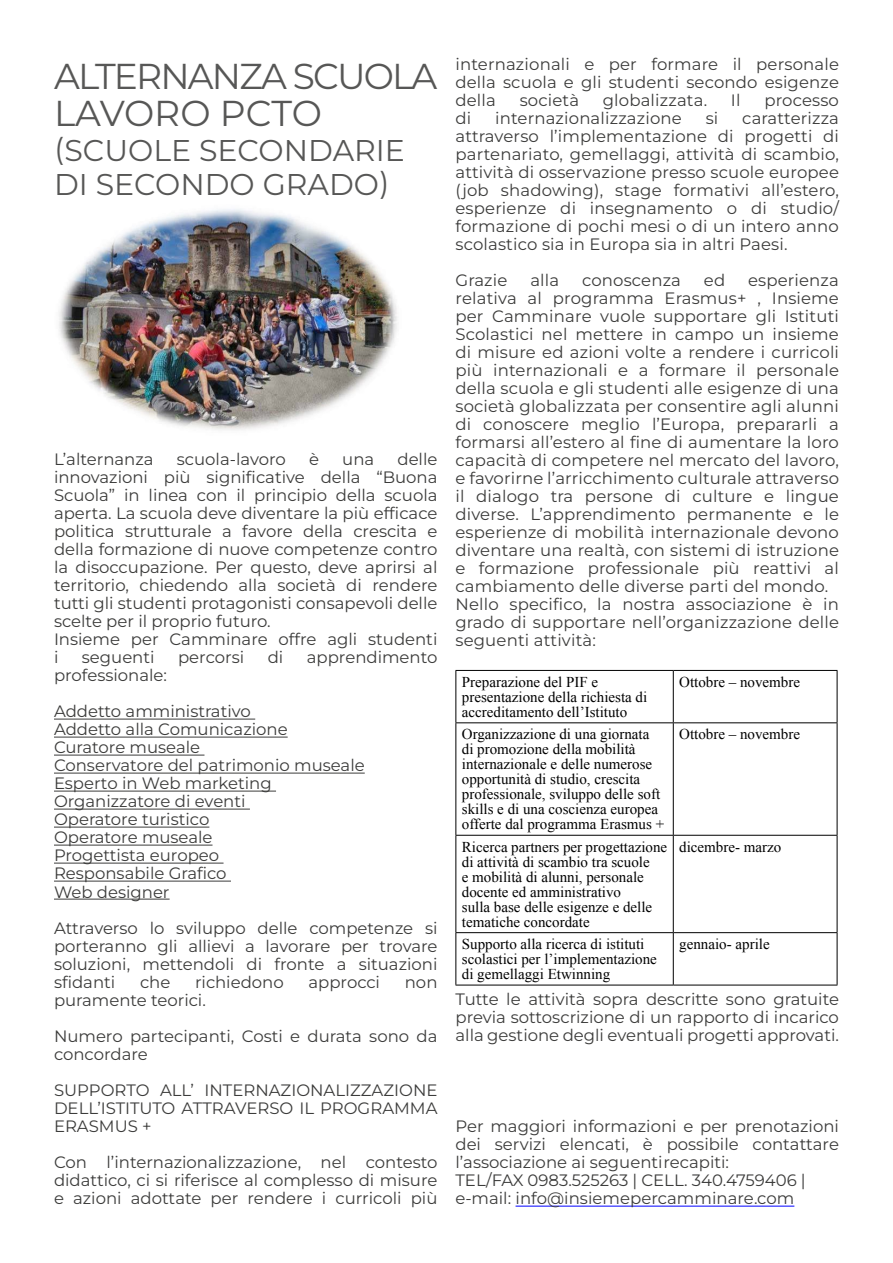
<style>
.page{position:relative;width:893px;height:1263px;background:#fff}
.page>*{position:absolute;margin:0;border:0;box-sizing:border-box;transform-origin:0 0}
.t1{font:36px/37.5px "Montserrat";letter-spacing:-.05em;color:#575756}
.t2{font:30px/34.5px "Montserrat";color:#575756}
.t3{font:16.5px/18px "Montserrat";color:#3c3c3b}
.t4{font:15px/15px "Times New Roman";color:#000}
</style>
<div class="page">
<hr style="left:54px;top:719px;width:201px;height:1px;background:#3c3c3b">
<hr style="left:54px;top:737px;width:234px;height:1px;background:#3c3c3b">
<hr style="left:54px;top:755px;width:150px;height:1px;background:#3c3c3b">
<hr style="left:54px;top:773px;width:311px;height:1px;background:#3c3c3b">
<hr style="left:54px;top:791px;width:222px;height:1px;background:#3c3c3b">
<hr style="left:54px;top:809px;width:196px;height:1px;background:#3c3c3b">
<hr style="left:54px;top:827px;width:155px;height:1px;background:#3c3c3b">
<hr style="left:54px;top:845px;width:158px;height:1px;background:#3c3c3b">
<hr style="left:54px;top:863px;width:170px;height:1px;background:#3c3c3b">
<hr style="left:54px;top:881px;width:177px;height:1px;background:#3c3c3b">
<hr style="left:54px;top:899px;width:116px;height:1px;background:#3c3c3b">
<hr style="left:516px;top:1206px;width:278px;height:1px;background:#00f">
<hr style="left:455px;top:670px;width:218px;height:1px;background:#000">
<hr style="left:455px;top:671px;width:1px;height:51px;background:#000">
<hr style="left:673px;top:670px;width:164px;height:1px;background:#000">
<hr style="left:673px;top:671px;width:1px;height:51px;background:#000">
<hr style="left:837px;top:671px;width:1px;height:51px;background:#000">
<hr style="left:455px;top:722px;width:218px;height:1px;background:#000">
<hr style="left:455px;top:723px;width:1px;height:112px;background:#000">
<hr style="left:673px;top:722px;width:164px;height:1px;background:#000">
<hr style="left:673px;top:723px;width:1px;height:112px;background:#000">
<hr style="left:837px;top:723px;width:1px;height:112px;background:#000">
<hr style="left:455px;top:835px;width:218px;height:1px;background:#000">
<hr style="left:455px;top:836px;width:1px;height:96px;background:#000">
<hr style="left:673px;top:835px;width:164px;height:1px;background:#000">
<hr style="left:673px;top:836px;width:1px;height:96px;background:#000">
<hr style="left:837px;top:836px;width:1px;height:96px;background:#000">
<hr style="left:455px;top:932px;width:218px;height:1px;background:#000">
<hr style="left:455px;top:933px;width:1px;height:52px;background:#000">
<hr style="left:673px;top:932px;width:164px;height:1px;background:#000">
<hr style="left:673px;top:933px;width:1px;height:52px;background:#000">
<hr style="left:837px;top:933px;width:1px;height:52px;background:#000">
<hr style="left:455px;top:985px;width:218px;height:1px;background:#000">
<hr style="left:673px;top:985px;width:164px;height:1px;background:#000">
<img style="left:59px;top:209px;width:338px;height:221px">
<h1 class="t1" style="left:54px;top:56px;width:385px">ALTERNANZA SCUOLA<br>LAVORO PCTO</h1>
<h2 class="t2" style="left:54px;top:132px;width:352px">(SCUOLE SECONDARIE<br>DI SECONDO GRADO)</h2>
<p class="t3" style="left:54px;top:450px;width:101px">L’alternanza</p>
<p class="t3" style="left:177px;top:450px;width:111px">scuola-lavoro</p>
<p class="t3" style="left:309px;top:450px;width:11px">è</p>
<p class="t3" style="left:342px;top:450px;width:33px">una</p>
<p class="t3" style="left:54px;top:450px;width:385px;text-indent:343px">delle innovazioni più significative della “Buona Scuola” in linea con il principio della scuola aperta. La scuola deve diventare la più efficace politica strutturale a favore della crescita e della formazione di nuove competenze contro la disoccupazione. Per questo, deve aprirsi al territorio, chiedendo alla società di rendere tutti gli studenti protagonisti consapevoli delle scelte per il proprio futuro.<br>Insieme per Camminare offre agli studenti i</p>
<p class="t3" style="left:82px;top:648px;width:74px">seguenti</p>
<p class="t3" style="left:178px;top:648px;width:68px">percorsi</p>
<p class="t3" style="left:268px;top:648px;width:17px">di</p>
<p class="t3" style="left:307px;top:648px;width:132px">apprendimento</p>
<p class="t3" style="left:54px;top:657px;width:198px;line-height:36px">professionale:<br>Addetto amministrativo</p>
<p class="t3" style="left:54px;top:720px;width:312px">Addetto alla Comunicazione<br>Curatore museale<br>Conservatore del patrimonio museale<br>Esperto in Web marketing<br>Organizzatore di eventi<br>Operatore turistico<br>Operatore museale<br>Progettista europeo<br>Responsabile Grafico<br>Web designer</p>
<p class="t3" style="left:54px;top:918px;width:385px;text-align:justify">Attraverso lo sviluppo delle competenze si porteranno gli allievi a lavorare per trovare soluzioni, mettendoli di fronte a situazioni sfidanti</p>
<p class="t3" style="left:140px;top:972px;width:32px">che</p>
<p class="t3" style="left:195px;top:972px;width:90px">richiedono</p>
<p class="t3" style="left:308px;top:972px;width:73px">approcci</p>
<p class="t3" style="left:405px;top:972px;width:34px">non</p>
<p class="t3" style="left:54px;top:981px;width:385px;line-height:36px">puramente teorici.<br>Numero partecipanti, Costi e durata sono da</p>
<p class="t3" style="left:54px;top:1035px;width:385px;line-height:36px">concordare<br>SUPPORTO ALL’ INTERNAZIONALIZZAZIONE</p>
<p class="t3" style="left:54px;top:1098px;width:385px">DELL’ISTITUTO ATTRAVERSO IL PROGRAMMA<br>ERASMUS +</p>
<p class="t3" style="left:54px;top:1152px;width:385px;text-align:justify">Con l’internazionalizzazione, nel contesto didattico, ci si riferisce al complesso di misure e azioni adottate per rendere i curricoli più</p>
<p class="t3" style="left:455px;top:55px;width:385px;text-align:justify">internazionali e per formare il personale della scuola e gli studenti secondo esigenze della</p>
<p class="t3" style="left:520px;top:91px;width:61px">società</p>
<p class="t3" style="left:603px;top:91px;width:106px">globalizzata.</p>
<p class="t3" style="left:731px;top:91px;width:11px">Il</p>
<p class="t3" style="left:764px;top:91px;width:76px">processo</p>
<p class="t3" style="left:455px;top:109px;width:385px;text-align:justify;text-indent:287px">caratterizza attraverso l’implementazione di progetti di partenariato, gemellaggi, attività di scambio, attività di osservazione presso scuole europee (job shadowing), stage formativi all’estero, esperienze di insegnamento o di studio/ formazione di pochi mesi o di un intero anno scolastico sia in Europa sia in altri Paesi.</p>
<p class="t3" style="left:455px;top:271px;width:53px">Grazie</p>
<p class="t3" style="left:530px;top:271px;width:30px">alla</p>
<p class="t3" style="left:582px;top:271px;width:100px">conoscenza</p>
<p class="t3" style="left:704px;top:271px;width:23px">ed</p>
<p class="t3" style="left:455px;top:109px;width:17px">di</p>
<p class="t3" style="left:495px;top:109px;width:188px">internazionalizzazione</p>
<p class="t3" style="left:706px;top:109px;width:14px">si</p>
<p class="t3" style="left:455px;top:271px;width:385px;text-indent:293px">esperienza relativa al programma Erasmus+ , Insieme per Camminare vuole supportare gli Istituti Scolastici nel mettere in campo un insieme di misure ed azioni volte a rendere i curricoli più internazionali e a formare il personale della scuola e gli studenti alle esigenze di una società globalizzata per consentire agli alunni di conoscere meglio l’Europa, prepararli a formarsi all’estero al fine di aumentare la loro capacità di competere nel mercato del lavoro, e favorirne l’arricchimento culturale attraverso il dialogo tra persone di culture e lingue diverse. L’apprendimento permanente e le esperienze di mobilità internazionale devono diventare una realtà, con sistemi di istruzione e formazione professionale più reattivi al cambiamento delle diverse parti del mondo.<br>Nello specifico, la nostra associazione è in grado di supportare nell’organizzazione delle seguenti attività:</p>
<p class="t4" style="left:462px;top:674px;width:187px">Preparazione del PIF e presentazione della richiesta di accreditamento dell’Istituto</p>
<p class="t4" style="left:679px;top:674px;width:122px">Ottobre – novembre</p>
<p class="t4" style="left:462px;top:726px;width:204px">Organizzazione di una giornata di promozione della mobilità internazionale e delle numerose opportunità di studio, crescita professionale, sviluppo delle soft skills e di una coscienza europea offerte dal programma Erasmus +</p>
<p class="t4" style="left:679px;top:726px;width:122px">Ottobre – novembre</p>
<p class="t4" style="left:462px;top:839px;width:207px">Ricerca partners per progettazione di attività di scambio tra scuole<br>e mobilità di alunni, personale docente ed amministrativo<br>sulla base delle esigenze e delle tematiche concordate</p>
<p class="t4" style="left:679px;top:839px;width:104px">dicembre- marzo</p>
<p class="t4" style="left:462px;top:936px;width:196px">Supporto alla ricerca di istituti scolastici per l’implementazione di gemellaggi Etwinning</p>
<p class="t4" style="left:679px;top:936px;width:92px">gennaio- aprile</p>
<p class="t3" style="left:455px;top:990px;width:385px;text-align:justify">Tutte le attività sopra descritte sono gratuite previa sottoscrizione di un rapporto di incarico alla gestione degli eventuali progetti approvati.</p>
<p class="t3" style="left:455px;top:1117px;width:385px">Per maggiori informazioni e per prenotazioni dei servizi elencati, è possibile contattare l’associazione ai seguenti recapiti:<br>TEL/FAX 0983.525263 | CELL. 340.4759406 | e-mail: info@insiemepercamminare.com</p>
</div>
